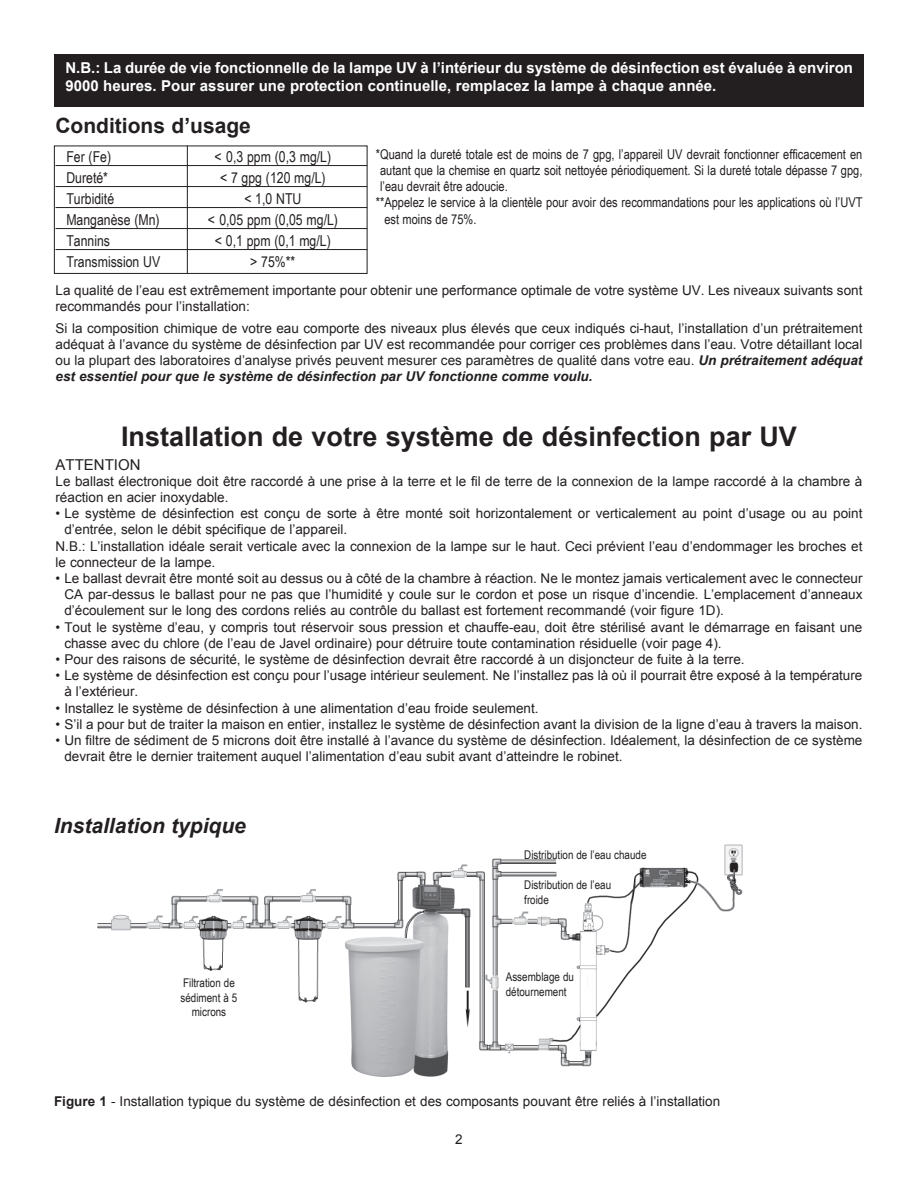
<style>
.page{position:relative;width:918px;height:1188px;background:#fff}
.page>*{position:absolute;margin:0;border:0;box-sizing:border-box;transform-origin:0 0}
.t1{font:700 27px "Arial";color:#231f20}
.t2{font:italic 700 21px "Arial";color:#231f20}
.t3{font:700 21px "Arial";color:#231f20}
.t4{font:700 15px/18px "Arial";color:#fff}
.t5{font:15px "Arial Narrow";color:#231f20}
.t6{font:15px "Arial";color:#231f20}
.t7{font:13.5px/16.2px "Arial";color:#231f20}
.t8{font:13.5px "Arial Narrow";color:#231f20}
.t9{font:12px/14.4px "Arial Narrow";color:#231f20}
.s1{font-weight:700;font-style:italic}
.s2{font-weight:700}
</style>
<div class="page">
<div style="left:54px;top:54px;width:810px;height:53px;background:#231f20"></div>
<div style="left:54px;top:146px;width:313px;height:128px;border:1px solid #231f20"></div>
<hr style="left:187px;top:146px;width:1px;height:127px;background:#231f20">
<hr style="left:56px;top:165px;width:311px;height:1px;background:#231f20">
<hr style="left:56px;top:186px;width:311px;height:1px;background:#231f20">
<hr style="left:56px;top:207px;width:311px;height:1px;background:#231f20">
<hr style="left:56px;top:228px;width:311px;height:1px;background:#231f20">
<hr style="left:56px;top:249px;width:311px;height:1px;background:#231f20">
<img style="left:97px;top:844px;width:646px;height:233px">
<p class="t4" style="left:65px;top:60px;width:789px">N.B.: La durée de vie fonctionnelle de la lampe UV à l’intérieur du système de désinfection est évaluée à environ<br>9000 heures. Pour assurer une protection continuelle, remplacez la lampe à chaque année.</p>
<h2 class="t3" style="left:56px;top:111px;width:197px">Conditions d’usage</h2>
<p class="t5" style="left:66px;top:148px;width:46px">Fer (Fe)</p>
<p class="t5" style="left:215px;top:148px;width:118px">&lt; 0,3 ppm (0,3 mg/L)</p>
<p class="t5" style="left:66px;top:169px;width:43px">Dureté*</p>
<p class="t5" style="left:220px;top:169px;width:107px">&lt; 7 gpg (120 mg/L)</p>
<p class="t5" style="left:66px;top:190px;width:49px">Turbidité</p>
<p class="t5" style="left:244px;top:190px;width:59px">&lt; 1,0 NTU</p>
<p class="t5" style="left:66px;top:211px;width:95px">Manganèse (Mn)</p>
<p class="t5" style="left:208px;top:211px;width:132px">&lt; 0,05 ppm (0,05 mg/L)</p>
<p class="t5" style="left:66px;top:232px;width:45px">Tannins</p>
<p class="t5" style="left:215px;top:232px;width:117px">&lt; 0,1 ppm (0,1 mg/L)</p>
<p class="t5" style="left:66px;top:253px;width:95px">Transmission UV</p>
<p class="t5" style="left:250px;top:253px;width:47px">&gt; 75%**</p>
<p class="t8" style="left:376px;top:146px;width:488px">*Quand la dureté totale est de moins de 7 gpg, l’appareil UV devrait fonctionner efficacement en</p>
<p class="t8" style="left:380px;top:163px;width:484px">autant que la chemise en quartz soit nettoyée périodiquement. Si la dureté totale dépasse 7 gpg,</p>
<p class="t8" style="left:380px;top:179px;width:129px">l’eau devrait être adoucie.</p>
<p class="t8" style="left:376px;top:195px;width:488px">**Appelez le service à la clientèle pour avoir des recommandations pour les applications où l’UVT</p>
<p class="t8" style="left:384px;top:211px;width:94px">est moins de 75%.</p>
<p class="t7" style="left:56px;top:282px;width:808px">La qualité de l’eau est extrêmement importante pour obtenir une performance optimale de votre système UV. Les niveaux suivants sont recommandés pour l’installation:</p>
<p class="t7" style="left:56px;top:320px;width:808px;text-align:justify">Si la composition chimique de votre eau comporte des niveaux plus élevés que ceux indiqués ci-haut, l’installation d’un prétraitement adéquat à l’avance du système de désinfection par UV est recommandée pour corriger ces problèmes dans l’eau. Votre détaillant local ou la plupart des laboratoires d’analyse privés peuvent mesurer ces paramètres de qualité dans votre eau. <span class="s1">Un prétraitement adéquat est essentiel pour que le système de désinfection par UV fonctionne comme voulu.</span></p>
<h1 class="t1" style="left:121px;top:419px;width:677px">Installation de votre système de désinfection par UV</h1>
<p class="t6" style="left:56px;top:455px;width:87px">ATTENTION</p>
<p class="t7" style="left:56px;top:473px;width:808px">Le ballast électronique doit être raccordé à une prise à la terre et le fil de terre de la connexion de la lampe raccordé à la chambre à réaction en acier inoxydable.</p>
<p class="t7" style="left:56px;top:506px;width:808px">• Le système de désinfection est conçu de sorte à être monté soit horizontalement or verticalement au point d’usage ou au point</p>
<p class="t7" style="left:64px;top:522px;width:284px">d’entrée, selon le débit spécifique de l’appareil.</p>
<p class="t7" style="left:56px;top:538px;width:808px">N.B.: L’installation idéale serait verticale avec la connexion de la lampe sur le haut. Ceci prévient l’eau d’endommager les broches et</p>
<p class="t7" style="left:56px;top:554px;width:161px">le connecteur de la lampe.</p>
<p class="t7" style="left:64px;top:570px;width:800px;text-align:justify;text-indent:-9px">• Le ballast devrait être monté soit au dessus ou à côté de la chambre à réaction. Ne le montez jamais verticalement avec le connecteur CA par-dessus le ballast pour ne pas que l’humidité y coule sur le cordon et pose un risque d’incendie. L’emplacement d’anneaux d’écoulement sur le long des cordons reliés au contrôle du ballast est fortement recommandé (voir figure 1D).</p>
<p class="t7" style="left:64px;top:619px;width:800px;text-indent:-9px">• Tout le système d’eau, y compris tout réservoir sous pression et chauffe-eau, doit être stérilisé avant le démarrage en faisant une chasse avec du chlore (de l’eau de Javel ordinaire) pour détruire toute contamination résiduelle (voir page 4).</p>
<p class="t7" style="left:56px;top:651px;width:691px">• Pour des raisons de sécurité, le système de désinfection devrait être raccordé à un disjoncteur de fuite à la terre.</p>
<p class="t7" style="left:64px;top:668px;width:800px;text-indent:-9px">• Le système de désinfection est conçu pour l’usage intérieur seulement. Ne l’installez pas là où il pourrait être exposé à la température à l’extérieur.</p>
<p class="t7" style="left:56px;top:700px;width:485px">• Installez le système de désinfection à une alimentation d’eau froide seulement.</p>
<p class="t7" style="left:56px;top:716px;width:808px">• S’il a pour but de traiter la maison en entier, installez le système de désinfection avant la division de la ligne d’eau à travers la maison.</p>
<p class="t7" style="left:64px;top:732px;width:800px;text-indent:-9px">• Un filtre de sédiment de 5 microns doit être installé à l’avance du système de désinfection. Idéalement, la désinfection de ce système devrait être le dernier traitement auquel l’alimentation d’eau subit avant d’atteindre le robinet.</p>
<h2 class="t2" style="left:54px;top:812px;width:193px">Installation typique</h2>
<p class="t9" style="left:524px;top:848px;width:124px">Distribution de l’eau chaude</p>
<p class="t9" style="left:524px;top:878px;width:88px">Distribution de l’eau froide</p>
<p class="t9" style="left:181px;top:976px;width:58px;text-align:center">Filtration de sédiment à 5 microns</p>
<p class="t9" style="left:506px;top:970px;width:70px">Assemblage du détournement</p>
<p class="t7" style="left:54px;top:1093px;width:668px"><span class="s2">Figure 1</span> - Installation typique du système de désinfection et des composants pouvant être reliés à l’installation</p>
<p class="t7" style="left:455px;top:1131px;width:9px">2</p>
</div>
